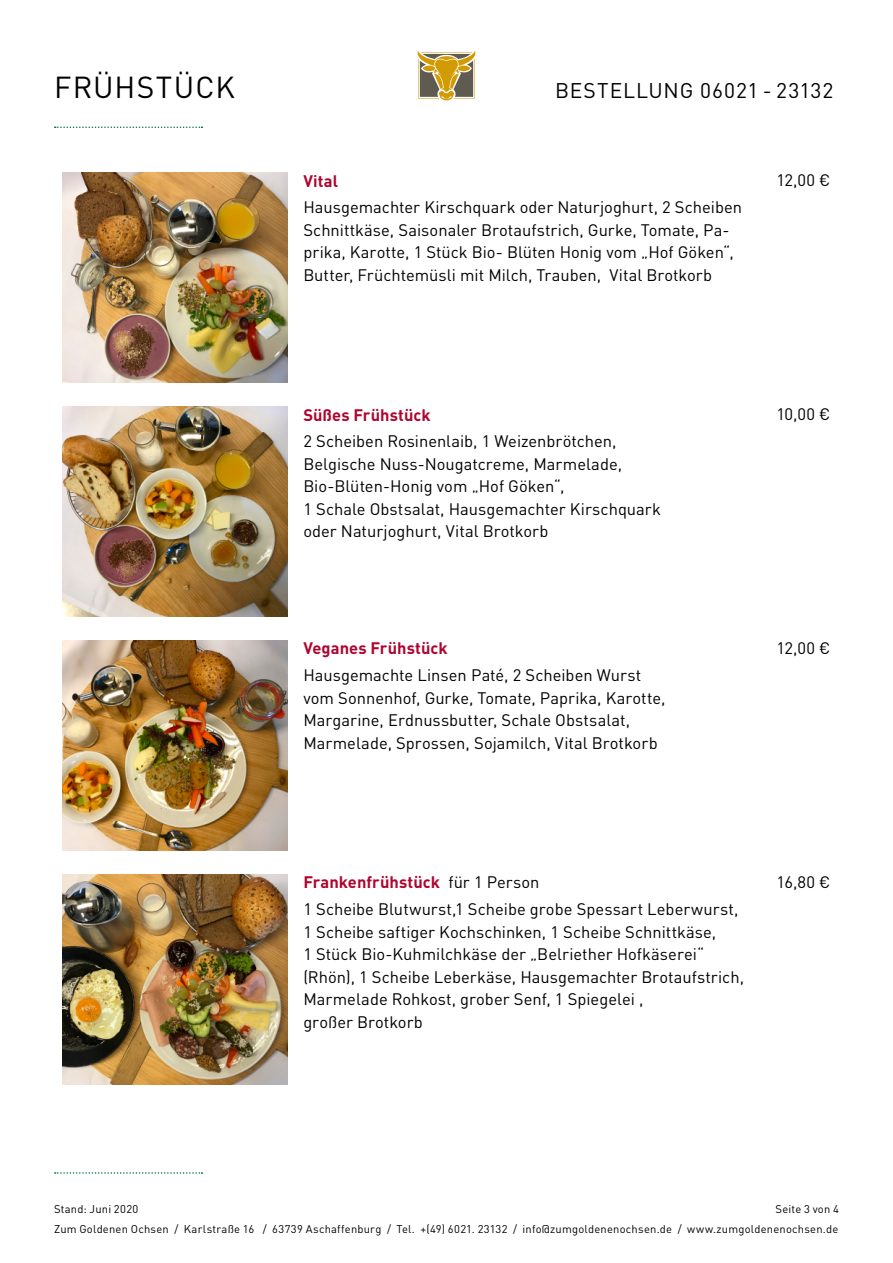
<style>
.page{position:relative;width:893px;height:1263px;background:#fff}
.page>*{position:absolute;margin:0;border:0;box-sizing:border-box;transform-origin:0 0}
.t1{font:30px "DIN";letter-spacing:.035em;color:#000}
.t2{font:21px "DIN";letter-spacing:.045em;color:#000}
.t3{font:16.5px/22.5px "DIN";color:#000}
.t4{font:700 16.5px "DIN";letter-spacing:.005em;color:#af042e}
.t5{font:11.25px/20.2px "DINOT";letter-spacing:.02em;color:#000;text-align:right}
.s1{font-weight:700;color:#af042e}
</style>
<div class="page">
<svg style="left:418px;top:51px;width:57px;height:49px;background:#b49d60"></svg>
<svg style="left:55px;top:126px;width:147px;height:2px"></svg>
<svg style="left:55px;top:1172px;width:147px;height:2px"></svg>
<img style="left:63px;top:173px;width:225px;height:210px">
<img style="left:63px;top:407px;width:225px;height:210px">
<img style="left:63px;top:641px;width:225px;height:209px">
<img style="left:63px;top:874px;width:225px;height:210px">
<h1 class="t1" style="left:54px;top:68px;width:182px">FRÜHSTÜCK</h1>
<p class="t2" style="left:555px;top:77px;width:280px">BESTELLUNG 06021 - 23132</p>
<p class="t4" style="left:303px;top:170px;width:36px">Vital</p>
<p class="t3" style="left:303px;top:196px;width:440px">Hausgemachter Kirschquark oder Naturjoghurt, 2 Scheiben Schnittkäse, Saisonaler Brotaufstrich, Gurke, Tomate, Pa&shy;prika, Karotte, 1 Stück Bio- Blüten Honig vom „Hof Göken“, Butter, Früchtemüsli mit Milch, Trauben, Vital Brotkorb</p>
<p class="t3" style="left:777px;top:169px;width:55px">12,00 €</p>
<p class="t4" style="left:303px;top:404px;width:129px">Süßes Frühstück</p>
<p class="t3" style="left:303px;top:430px;width:359px">2 Scheiben Rosinenlaib, 1 Weizenbrötchen, Belgische Nuss-Nougatcreme, Marmelade, Bio-Blüten-Honig vom „Hof Göken“,<br>1 Schale Obstsalat, Hausgemachter Kirschquark oder Naturjoghurt, Vital Brotkorb</p>
<p class="t4" style="left:303px;top:638px;width:146px">Veganes Frühstück</p>
<p class="t3" style="left:303px;top:664px;width:364px">Hausgemachte Linsen Paté, 2 Scheiben Wurst vom Sonnenhof, Gurke, Tomate, Paprika, Karotte, Margarine, Erdnussbutter, Schale Obstsalat, Marmelade, Sprossen, Sojamilch, Vital Brotkorb</p>
<p class="t3" style="left:776px;top:403px;width:55px">10,00 €</p>
<p class="t3" style="left:777px;top:637px;width:55px">12,00 €</p>
<p class="t3" style="left:303px;top:869px;width:436px;line-height:26.7px"><span class="s1">Frankenfrühstück</span> für 1 Person<br>1 Scheibe Blutwurst,1 Scheibe grobe Spessart Leberwurst,</p>
<p class="t3" style="left:303px;top:920px;width:442px">1 Scheibe saftiger Kochschinken, 1 Scheibe Schnittkäse,<br>1 Stück Bio-Kuhmilchkäse der „Belriether Hofkäserei“ (Rhön), 1 Scheibe Leberkäse, Hausgemachter Brotaufstrich, Marmelade Rohkost, grober Senf, 1 Spiegelei ,<br>großer Brotkorb</p>
<p class="t3" style="left:777px;top:870px;width:55px">16,80 €</p>
<p class="t5" style="left:54px;top:1198px;width:786px">Seite 3 von 4<br>Zum Goldenen Ochsen / Karlstraße 16 / 63739 Aschaffenburg / Tel. +(49) 6021. 23132 / info@zumgoldenenochsen.de / www.zumgoldenenochsen.de</p>
<p class="t5" style="left:54px;top:1198px;width:86px">Stand: Juni 2020</p>
</div>
